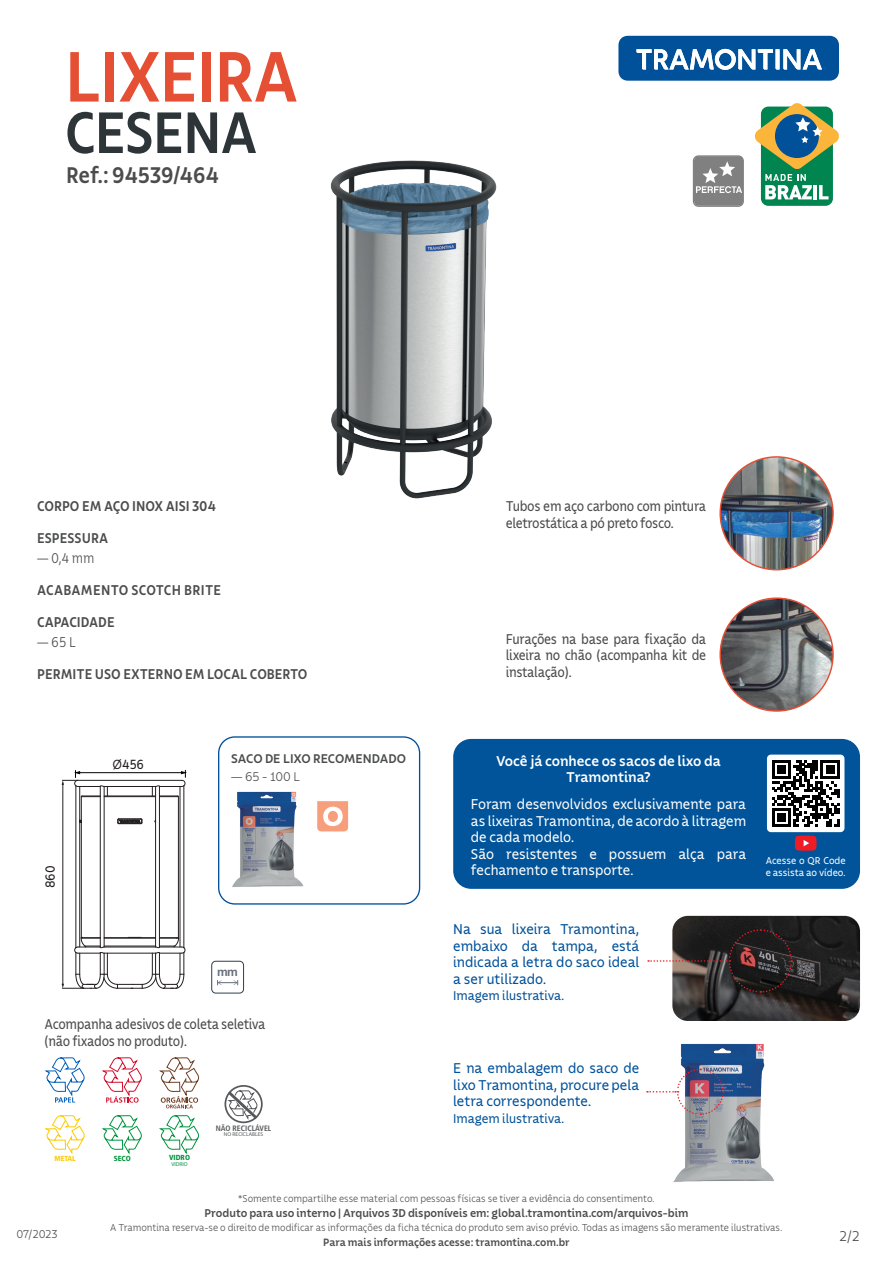
<style>
.page{position:relative;width:893px;height:1263px;background:#fff}
.page>*{position:absolute;margin:0;border:0;box-sizing:border-box;transform-origin:0 0}
.t1{font:500 75px "Tramontina Cond Titulos";letter-spacing:-.02em;color:#e54f33}
.t2{font:500 61.5px "Tramontina Cond Titulos";letter-spacing:-.02em;color:#2e3539}
.t3{font:500 24px "Tramontina Cond Titulos";letter-spacing:-.005em;color:#4b4c4d}
.t4{font:15px/16.4px "Tramontina Cond Titulos";letter-spacing:-.025em;color:#4b4c4d}
.t5{font:15px/16.5px "Tramontina Sm Cd Titulos";color:#01519a;text-align:justify}
.t6{font:15px/16.5px "Tramontina Sm Cd Titulos";color:#fff;text-align:justify}
.t7{font:500 15px "Tramontina Cond Titulos";color:#4b4c4d}
.t8{font:500 15px/16.5px "Tramontina Sm Cd Titulos";color:#fff;text-align:center}
.t9{font:500 15px "Tramontina Cond Titulos";letter-spacing:.02em;color:#4b4c4d}
.t10{font:300 15px "Tramontina Cond Titulos";color:#4b4c4d}
.t11{font:300 15px "Tramontina Sm Cd Titulos";color:#4b4c4d}
.t12{font:14.1px "Tramontina Cond Titulos";letter-spacing:-.01em;color:#231f20}
.t13{font:13.5px "Tramontina Sm Cd Titulos";letter-spacing:-.005em;color:#01519a}
.t14{font:500 13.35px "Tramontina Sm Cd Titulos";color:#4b4c4d}
.t15{font:300 13.35px "Tramontina Sm Cd Titulos";color:#4b4c4d}
.t16{font:700 12.15px "Frutiger";color:#68717e}
.t17{font:500 12px "Tramontina Sm Cd Titulos";color:#4b4c4d}
.t18{font:300 12px "Tramontina Sm Cd Titulos";letter-spacing:-.015em;color:#4b4c4d}
.t19{font:500 11.25px "Tramontina Sm Cd Titulos";letter-spacing:-.005em;color:#4b4c4d}
.t20{font:300 10.5px "Tramontina Sm Cd Titulos";letter-spacing:-.005em;color:#4b4c4d}
.t21{font:10.5px/12.6px "Tramontina Sm Cd Titulos";letter-spacing:-.005em;color:#fff}
.t22{font:10.35px "Tramontina Textos";color:#231f20}
.t23{font:9.9px "Tramontina Variable";color:#231f20}
.t24{font:7.8px "Frutiger LT 67 Bd Cn";color:#57585a}
.t25{font:7.35px "Frutiger LT 77 Blk Cn";color:#00943d}
.t26{font:7.35px "Frutiger LT 77 Blk Cn";color:#fecb00}
.t27{font:700 5.55px "Frutiger";color:#57585a}
.t28{font:700 5.55px "Frutiger";color:#00943d}
.s1{font-family:"Tramontina Sm Cd Textos";font-weight:300}
</style>
<div class="page">
<svg style="left:618px;top:36px;width:221px;height:45px"></svg>
<div style="left:211px;top:961px;width:33px;height:32px;border:1px solid #303e50;border-radius:4px"></div>
<svg style="left:217px;top:980px;width:21px;height:5px"></svg>
<div style="left:761px;top:107px;width:72px;height:99px;background:#008551;border-radius:7px"></div>
<svg style="left:755px;top:103px;width:84px;height:96px"></svg>
<svg style="left:693px;top:155px;width:51px;height:52px;background:#939292"></svg>
<img style="left:330px;top:160px;width:167px;height:339px">
<hr style="left:104px;top:796px;width:52px;height:1px;background:#231f20">
<hr style="left:81px;top:822px;width:1px;height:115px;background:#231f20">
<hr style="left:178px;top:797px;width:1px;height:140px;background:#231f20">
<hr style="left:104px;top:786px;width:52px;height:1px;background:#231f20">
<hr style="left:159px;top:786px;width:1px;height:161px;background:#231f20">
<hr style="left:155px;top:786px;width:1px;height:161px;background:#231f20">
<hr style="left:180px;top:786px;width:1px;height:161px;background:#231f20">
<hr style="left:184px;top:786px;width:1px;height:162px;background:#231f20">
<hr style="left:79px;top:822px;width:1px;height:125px;background:#231f20">
<hr style="left:76px;top:786px;width:1px;height:162px;background:#231f20">
<hr style="left:104px;top:786px;width:1px;height:161px;background:#231f20">
<hr style="left:100px;top:786px;width:1px;height:161px;background:#231f20">
<hr style="left:78px;top:780px;width:104px;height:1px;background:#231f20">
<svg style="left:118px;top:819px;width:25px;height:5px"></svg>
<hr style="left:63px;top:784px;width:1px;height:200px;background:#231f20">
<svg style="left:62px;top:937px;width:123px;height:52px"></svg>
<img style="left:720px;top:457px;width:113px;height:113px;border-radius:56px">
<img style="left:720px;top:598px;width:113px;height:113px;border-radius:56px">
<hr style="left:79px;top:772px;width:103px;height:1px;background:#000">
<svg style="left:62px;top:770px;width:46px;height:53px"></svg>
<svg style="left:152px;top:770px;width:34px;height:27px"></svg>
<svg style="left:159px;top:1115px;width:40px;height:40px"></svg>
<svg style="left:101px;top:1115px;width:41px;height:40px"></svg>
<svg style="left:45px;top:1057px;width:40px;height:45px"></svg>
<svg style="left:101px;top:1057px;width:41px;height:46px"></svg>
<svg style="left:159px;top:1057px;width:40px;height:51px"></svg>
<svg style="left:45px;top:1115px;width:40px;height:40px"></svg>
<svg style="left:226px;top:1089px;width:33px;height:32px"></svg>
<div style="left:224px;top:1085px;width:39px;height:38px;border:2px solid #57585a;border-radius:50%"></div>
<div style="left:218px;top:736px;width:202px;height:169px;border:1px solid #01519a;border-radius:16px"></div>
<svg style="left:317px;top:801px;width:31px;height:30px"></svg>
<img style="left:232px;top:791px;width:72px;height:96px">
<div style="left:453px;top:739px;width:407px;height:150px;background:#01549a;border-radius:18px"></div>
<img style="left:673px;top:1043px;width:101px;height:139px">
<img style="left:672px;top:916px;width:188px;height:105px">
<svg style="left:648px;top:928px;width:145px;height:65px"></svg>
<svg style="left:647px;top:1068px;width:77px;height:48px"></svg>
<div style="left:767px;top:755px;width:77px;height:77px;background:#fff;border-radius:4px"></div>
<svg style="left:795px;top:835px;width:22px;height:16px"></svg>
<svg style="left:772px;top:760px;width:67px;height:67px"></svg>
<p class="t1" style="left:65px;top:37px;width:235px">LIXEIRA</p>
<p class="t2" style="left:65px;top:100px;width:194px">CESENA</p>
<p class="t3" style="left:66px;top:163px;width:154px">Ref.: 94539/464</p>
<p class="t7" style="left:37px;top:498px;width:180px">CORPO EM AÇO INOX AISI 304</p>
<p class="t7" style="left:37px;top:530px;width:73px">ESPESSURA</p>
<p class="t10" style="left:37px;top:550px;width:59px">— 0,4 mm</p>
<p class="t9" style="left:37px;top:582px;width:186px">ACABAMENTO SCOTCH BRITE</p>
<p class="t7" style="left:37px;top:614px;width:79px">CAPACIDADE</p>
<p class="t10" style="left:37px;top:634px;width:41px">— 65 L</p>
<p class="t7" style="left:37px;top:666px;width:272px">PERMITE USO EXTERNO EM LOCAL COBERTO</p>
<p class="t4" style="left:506px;top:498px;width:202px">Tubos em aço carbono com pintura eletrostática a pó preto fosco.</p>
<p class="t4" style="left:506px;top:631px;width:202px;text-align:justify">Furações na base para fixação da lixeira no chão (acompanha kit de instalação).</p>
<p class="t12" style="left:43px;top:888px;width:24px;rotate:-90deg">860</p>
<p class="t22" style="left:52px;top:882px;width:8px;rotate:-90deg">B</p>
<p class="t12" style="left:113px;top:757px;width:33px"><span class="s1">Ø</span>456</p>
<p class="t14" style="left:231px;top:752px;width:176px">SACO DE LIXO RECOMENDADO</p>
<p class="t15" style="left:231px;top:769px;width:70px">— 65 - 100 L</p>
<p class="t16" style="left:217px;top:965px;width:22px">mm</p>
<p class="t4" style="left:45px;top:1016px;width:222px">Acompanha adesivos de coleta seletiva (não fixados no produto).</p>
<p class="t26" style="left:55px;top:1153px;width:23px">METAL</p>
<p class="t25" style="left:114px;top:1154px;width:18px">SECO</p>
<p class="t25" style="left:169px;top:1153px;width:22px">VIDRO</p>
<p class="t28" style="left:171px;top:1161px;width:18px">VIDRIO</p>
<p class="t24" style="left:216px;top:1123px;width:57px">NÃO RECICLÁVEL</p>
<p class="t27" style="left:224px;top:1131px;width:41px">NO RECICLABLES</p>
<p class="t8" style="left:496px;top:752px;width:226px">Você já conhece os sacos de lixo da<br>Tramontina?</p>
<p class="t6" style="left:471px;top:796px;width:277px">Foram desenvolvidos exclusivamente para as lixeiras Tramontina, de acordo à litragem de cada modelo.</p>
<p class="t6" style="left:471px;top:845px;width:277px">São resistentes e possuem alça para fechamento e transporte.</p>
<p class="t5" style="left:453px;top:921px;width:188px">Na sua lixeira Tramontina, embaixo da tampa, está indicada a letra do saco ideal a ser utilizado.</p>
<p class="t13" style="left:453px;top:989px;width:113px">Imagem ilustrativa.</p>
<p class="t5" style="left:453px;top:1060px;width:188px">E na embalagem do saco de lixo Tramontina, procure pela letra correspondente.</p>
<p class="t13" style="left:453px;top:1111px;width:113px">Imagem ilustrativa.</p>
<p class="t20" style="left:238px;top:1193px;width:418px">*Somente compartilhe esse material com pessoas físicas se tiver a evidência do consentimento.</p>
<p class="t17" style="left:204px;top:1206px;width:485px">Produto para uso interno | Arquivos 3D disponíveis em: global.tramontina.com/arquivos-bim</p>
<p class="t21" style="left:766px;top:854px;width:82px">Acesse o QR Code e assista ao vídeo.</p>
<p class="t20" style="left:110px;top:1222px;width:674px">A Tramontina reserva-se o direito de modificar as informações da ficha técnica do produto sem aviso prévio. Todas as imagens são meramente ilustrativas.</p>
<p class="t19" style="left:323px;top:1236px;width:248px">Para mais informações acesse: tramontina.com.br</p>
<p class="t18" style="left:17px;top:1228px;width:43px">07/2023</p>
<p class="t11" style="left:839px;top:1228px;width:22px">2/2</p>
<p class="t23" style="left:394px;top:1242px;width:72px">Ref: 94539/002</p>
</div>
